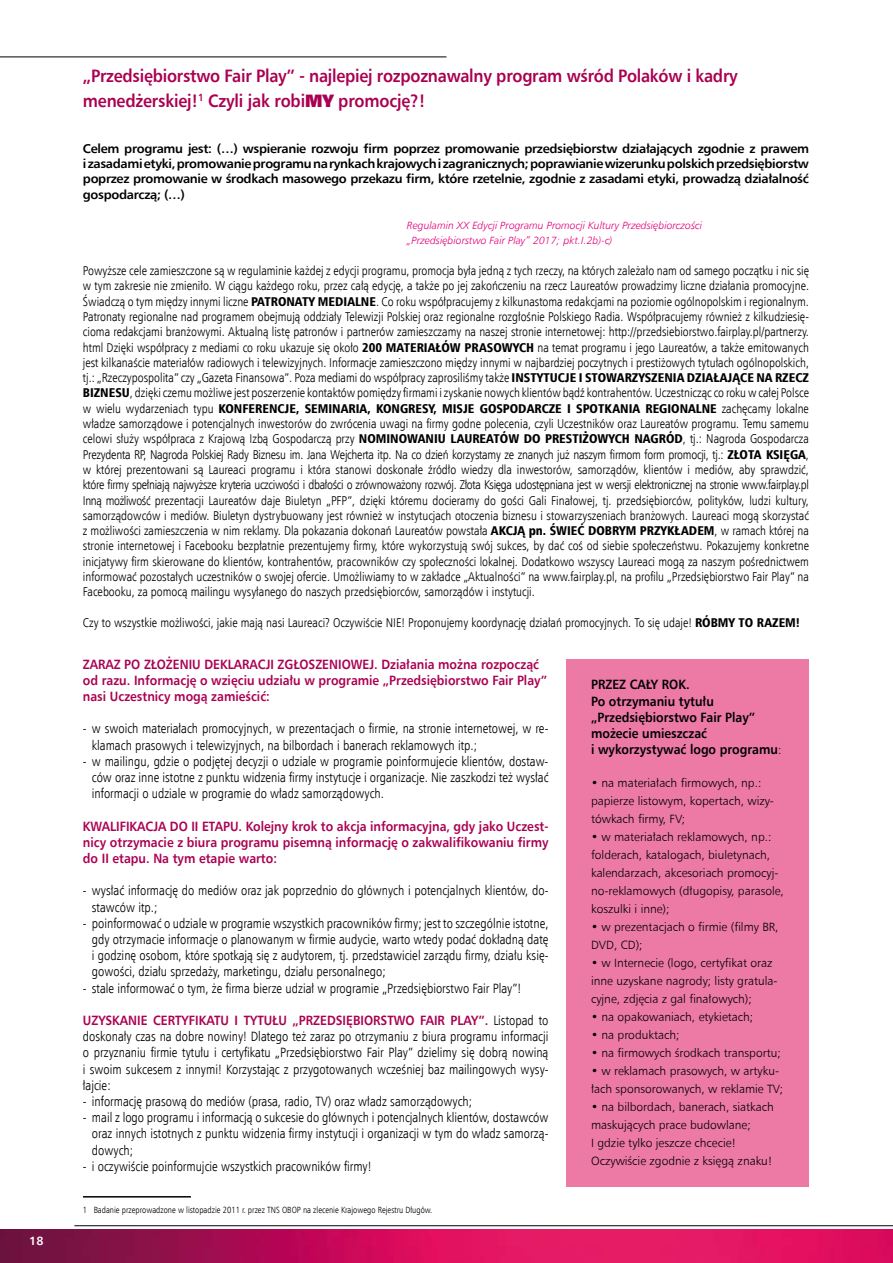
<style>
.page{position:relative;width:893px;height:1263px;background:#fff}
.page>*{position:absolute;margin:0;border:0;box-sizing:border-box;transform-origin:0 0}
.t1{font:700 18px/25.2px "Humnst 777 EU";letter-spacing:-.015em;color:#aa0052;scale:.9 1}
.t2{font:13.5px/16.2px "Humnst 777 Lt Cn EU";color:#000;text-align:justify}
.t3{font:700 13.5px/16.2px "Humnst 777 EU";color:#aa0052;scale:.9 1}
.t4{font:700 13.5px/16.2px "Humnst 777 EU";color:#000;scale:.9 1}
.t5{font:12.75px/15.3px "Humnst 777 Lt Cn EU";color:#000;text-align:justify}
.t6{font:700 12.75px/15.3px "Humnst 777 EU";letter-spacing:-.025em;color:#000;text-align:justify}
.t7{font:12.75px "Humnst 777 Blk Cn EU";color:#000}
.t8{font:12px/18px "Humnst 777 Lt EU";color:#000}
.t9{font:700 12px "Humnst 777 EU";color:#fff}
.t10{font:italic 10.5px/15.3px "Humnst 777 Lt EU";color:#e2007a}
.t11{font:9px "Humnst 777 Lt Cn EU";color:#000}
.s1{font-family:"Humnst 777 X Blk EU";font-weight:400}
.s2{font-family:"Humnst 777 Blk Cn EU"}
.s3{font-family:"Humnst 777 Lt Cn EU"}
.s4{font-family:"Humnst 777 Lt Cn EU";font-weight:400;color:#000}
.s5{font-style:inherit}
.s6{font-family:"Humnst 777 Lt EU";font-weight:400;font-size:12px}
</style>
<div class="page">
<hr style="left:0;top:57px;width:446px;height:1px;background:#000">
<img style="left:0;top:1230px;width:893px;height:33px">
<hr style="left:83px;top:1196px;width:108px;height:1px;background:#000">
<div style="left:566px;top:659px;width:242px;height:528px;background:#ec7aa5"></div>
<hr style="left:74px;top:1225px;width:819px;height:1px;background:#000">
<p class="t9" style="left:29px;top:1233px;width:16px">18</p>
<h1 class="t1" style="left:83px;top:63px;width:729px">„Przedsiębiorstwo Fair Play” - najlepiej rozpoznawalny program wśród Polaków i kadry menedżerskiej!<sup>1</sup> Czyli jak robi<span class="s1">MY</span> promocję?!</h1>
<p class="t6" style="left:83px;top:141px;width:728px">Celem programu jest: (…) wspieranie rozwoju firm poprzez promowanie przedsiębiorstw działających zgodnie z prawem i zasadami etyki, promowanie programu na rynkach krajowych i zagranicznych; poprawianie wizerunku polskich przedsiębiorstw poprzez promowanie w środkach masowego przekazu firm, które rzetelnie, zgodnie z zasadami etyki, prowadzą działalność gospodarczą; (…)</p>
<p class="t10" style="left:407px;top:218px;width:297px">Regulamin XX Edycji Programu Promocji Kultury Przedsiębiorczości „Przedsiębiorstwo Fair Play” 2017; pkt.I.2b)-c)</p>
<p class="t5" style="left:83px;top:263px;width:728px">Powyższe cele zamieszczone są w regulaminie każdej z edycji programu, promocja była jedną z tych rzeczy, na których zależało nam od samego początku i nic się w tym zakresie nie zmieniło. W ciągu każdego roku, przez całą edycję, a także po jej zakończeniu na rzecz Laureatów prowadzimy liczne działania promocyjne.<br>Świadczą o tym między innymi liczne <span class="s2">PATRONATY MEDIALNE</span>. Co roku współpracujemy z kilkunastoma redakcjami na poziomie ogólnopolskim i regionalnym.<br>Patronaty regionalne nad programem obejmują oddziały Telewizji Polskiej oraz regionalne rozgłośnie Polskiego Radia. Współpracujemy również z kilkudziesię&shy;cioma redakcjami branżowymi. Aktualną listę patronów i partnerów zamieszczamy na naszej stronie internetowej: http://przedsiebiorstwo.fairplay.pl/partnerzy. html Dzięki współpracy z mediami co roku ukazuje się około <span class="s2">200 MATERIAŁÓW PRASOWYCH</span> na temat programu i jego Laureatów, a także emitowanych jest kilkanaście materiałów radiowych i telewizyjnych. Informacje zamieszczono między innymi w najbardziej poczytnych i prestiżowych tytułach ogólnopolskich, tj.: „Rzeczypospolita” czy „Gazeta Finansowa”. Poza mediami do współpracy zaprosiliśmy także <span class="s2">INSTYTUCJE I STOWARZYSZENIA DZIAŁAJĄCE NA RZECZ BIZNESU</span>, dziękiczemumożliwe jest poszerzenie kontaktówpomiędzy firmami izyskanie nowych klientówbądźkontrahentów. Uczestniczącco rokuwcałej Polsce</p>
<p class="t7" style="left:83px;top:400px;width:728px"><span class="s3">w wielu wydarzeniach typu</span> KONFERENCJE, SEMINARIA, KONGRESY, MISJE GOSPODARCZE I SPOTKANIA REGIONALNE <span class="s3">zachęcamy lokalne</span></p>
<p class="t5" style="left:83px;top:416px;width:728px">władze samorządowe i potencjalnych inwestorów do zwrócenia uwagi na firmy godne polecenia, czyli Uczestników oraz Laureatów programu. Temu samemu celowi służy współpraca z Krajową Izbą Gospodarczą przy <span class="s2">NOMINOWANIU LAUREATÓW DO PRESTIŻOWYCH NAGRÓD</span>, tj.: Nagroda Gospodarcza Prezydenta RP, Nagroda Polskiej Rady Biznesu im. Jana Wejcherta itp. Na co dzień korzystamy ze znanych już naszym firmom form promocji, tj.: <span class="s2">ZŁOTA KSIĘGA</span>, w której prezentowani są Laureaci programu i która stanowi doskonałe źródło wiedzy dla inwestorów, samorządów, klientów i mediów, aby sprawdzić, które firmy spełniają najwyższe kryteria uczciwości i dbałości o zrównoważony rozwój. Złota Księga udostępniana jest w wersji elektronicznej na stronie www.fairplay.pl Inną możliwość prezentacji Laureatów daje Biuletyn „PFP”, dzięki któremu docieramy do gości Gali Finałowej, tj. przedsiębiorców, polityków, ludzi kultury, samorządowców i mediów. Biuletyn dystrybuowany jest również w instytucjach otoczenia biznesu i stowarzyszeniach branżowych. Laureaci mogą skorzystać z możliwości zamieszczenia w nim reklamy. Dla pokazania dokonań Laureatów powstała <span class="s2">AKCJĄ pn. ŚWIEĆ DOBRYM PRZYKŁADEM</span>, w ramach której na stronie internetowej i Facebooku bezpłatnie prezentujemy firmy, które wykorzystują swój sukces, by dać coś od siebie społeczeństwu. Pokazujemy konkretne inicjatywy firm skierowane do klientów, kontrahentów, pracowników czy społeczności lokalnej. Dodatkowo wszyscy Laureaci mogą za naszym pośrednictwem informować pozostałych uczestników o swojej ofercie. Umożliwiamy to w zakładce „Aktualności” na www.fairplay.pl, na profilu „Przedsiębiorstwo Fair Play” na Facebooku, za pomocą mailingu wysyłanego do naszych przedsiębiorców, samorządów i instytucji.</p>
<p class="t5" style="left:83px;top:615px;width:719px">Czy to wszystkie możliwości, jakie mają nasi Laureaci? Oczywiście NIE! Proponujemy koordynację działań promocyjnych. To się udaje! <span class="s2">RÓBMY TO RAZEM!</span></p>
<p class="t3" style="left:83px;top:656px;width:517px">ZARAZ PO ZŁOŻENIU DEKLARACJI ZGŁOSZENIOWEJ. Działania można rozpocząć od razu. Informację o wzięciu udziału w programie „Przedsiębiorstwo Fair Play” nasi Uczestnicy mogą zamieścić:</p>
<p class="t2" style="left:92px;top:720px;width:458px;text-indent:-9px">- w swoich materiałach promocyjnych, w prezentacjach o firmie, na stronie internetowej, w re&shy;klamach prasowych i telewizyjnych, na bilbordach i banerach reklamowych itp.;</p>
<p class="t2" style="left:92px;top:753px;width:458px;text-indent:-9px">- w mailingu, gdzie o podjętej decyzji o udziale w programie poinformujecie klientów, dostaw&shy;ców oraz inne istotne z punktu widzenia firmy instytucje i organizacje. Nie zaszkodzi też wysłać informacji o udziale w programie do władz samorządowych.</p>
<p class="t3" style="left:83px;top:818px;width:519px;text-align:justify">KWALIFIKACJA DO II ETAPU. Kolejny krok to akcja informacyjna, gdy jako Uczest&shy;nicy otrzymacie z biura programu pisemną informację o zakwalifikowaniu firmy do II etapu. Na tym etapie warto:</p>
<p class="t2" style="left:92px;top:882px;width:458px;text-indent:-9px">- wysłać informację do mediów oraz jak poprzednio do głównych i potencjalnych klientów, do&shy;stawców itp.;</p>
<p class="t2" style="left:92px;top:915px;width:458px;text-indent:-9px">- poinformować o udziale w programie wszystkich pracowników firmy; jest to szczególnie istotne, gdy otrzymacie informacje o planowanym w firmie audycie, warto wtedy podać dokładną datę i godzinę osobom, które spotkają się z audytorem, tj. przedstawiciel zarządu firmy, działu księ&shy;gowości, działu sprzedaży, marketingu, działu personalnego;</p>
<p class="t2" style="left:83px;top:980px;width:440px">- stale informować o tym, że firma bierze udział w programie „Przedsiębiorstwo Fair Play”!</p>
<p class="t3" style="left:83px;top:1012px;width:519px">UZYSKANIE CERTYFIKATU I TYTUŁU „PRZEDSIĘBIORSTWO FAIR PLAY”. <span class="s4">Listopad to</span></p>
<p class="t2" style="left:83px;top:1028px;width:467px">doskonały czas na dobre nowiny! Dlatego też zaraz po otrzymaniu z biura programu informacji o przyznaniu firmie tytułu i certyfikatu „Przedsiębiorstwo Fair Play” dzielimy się dobrą nowiną i swoim sukcesem z innymi! Korzystając z przygotowanych wcześniej baz mailingowych wysy&shy;ła<span class="s5">j</span>cie:</p>
<p class="t2" style="left:83px;top:1093px;width:391px">- informację prasową do mediów (prasa, radio, TV) oraz władz samorządowych;</p>
<p class="t2" style="left:92px;top:1109px;width:458px;text-indent:-9px">- mail z logo programu i informacją o sukcesie do głównych i potencjalnych klientów, dostawców oraz innych istotnych z punktu widzenia firmy instytucji i organizacji w tym do władz samorzą&shy;dowych;</p>
<p class="t2" style="left:83px;top:1158px;width:290px">- i oczywiście poinformujcie wszystkich pracowników firmy!</p>
<p class="t11" style="left:83px;top:1204px;width:351px">1 Badanie przeprowadzone w listopadzie 2011 r. przez TNS OBOP na zlecenie Krajowego Rejestru Długów.</p>
<p class="t4" style="left:591px;top:677px;width:213px">PRZEZ CAŁY ROK.<br>Po otrzymaniu tytułu „Przedsiębiorstwo Fair Play” możecie umieszczać<br>i wykorzystywać logo programu<span class="s6">:</span></p>
<p class="t8" style="left:591px;top:773px;width:184px">• na materiałach firmowych, np.: papierze listowym, kopertach, wizy&shy;tówkach firmy, FV;</p>
<p class="t8" style="left:591px;top:827px;width:194px">• w materiałach reklamowych, np.: folderach, katalogach, biuletynach, kalendarzach, akcesoriach promocyj&shy;no-reklamowych (długopisy, parasole, koszulki i inne);</p>
<p class="t8" style="left:591px;top:917px;width:189px">• w prezentacjach o firmie (filmy BR,<br>DVD, CD);</p>
<p class="t8" style="left:591px;top:953px;width:188px">• w Internecie (logo, certyfikat oraz inne uzyskane nagrody; listy gratula&shy;cyjne, zdjęcia z gal finałowych);</p>
<p class="t8" style="left:591px;top:1007px;width:164px">• na opakowaniach, etykietach;</p>
<p class="t8" style="left:591px;top:1025px;width:90px">• na produktach;</p>
<p class="t8" style="left:591px;top:1043px;width:191px">• na firmowych środkach transportu;</p>
<p class="t8" style="left:591px;top:1061px;width:194px">• w reklamach prasowych, w artyku&shy;łach sponsorowanych, w reklamie TV;</p>
<p class="t8" style="left:591px;top:1097px;width:184px">• na bilbordach, banerach, siatkach maskujących prace budowlane;<br>I gdzie tylko jeszcze chcecie!<br>Oczywiście zgodnie z księgą znaku!</p>
</div>
